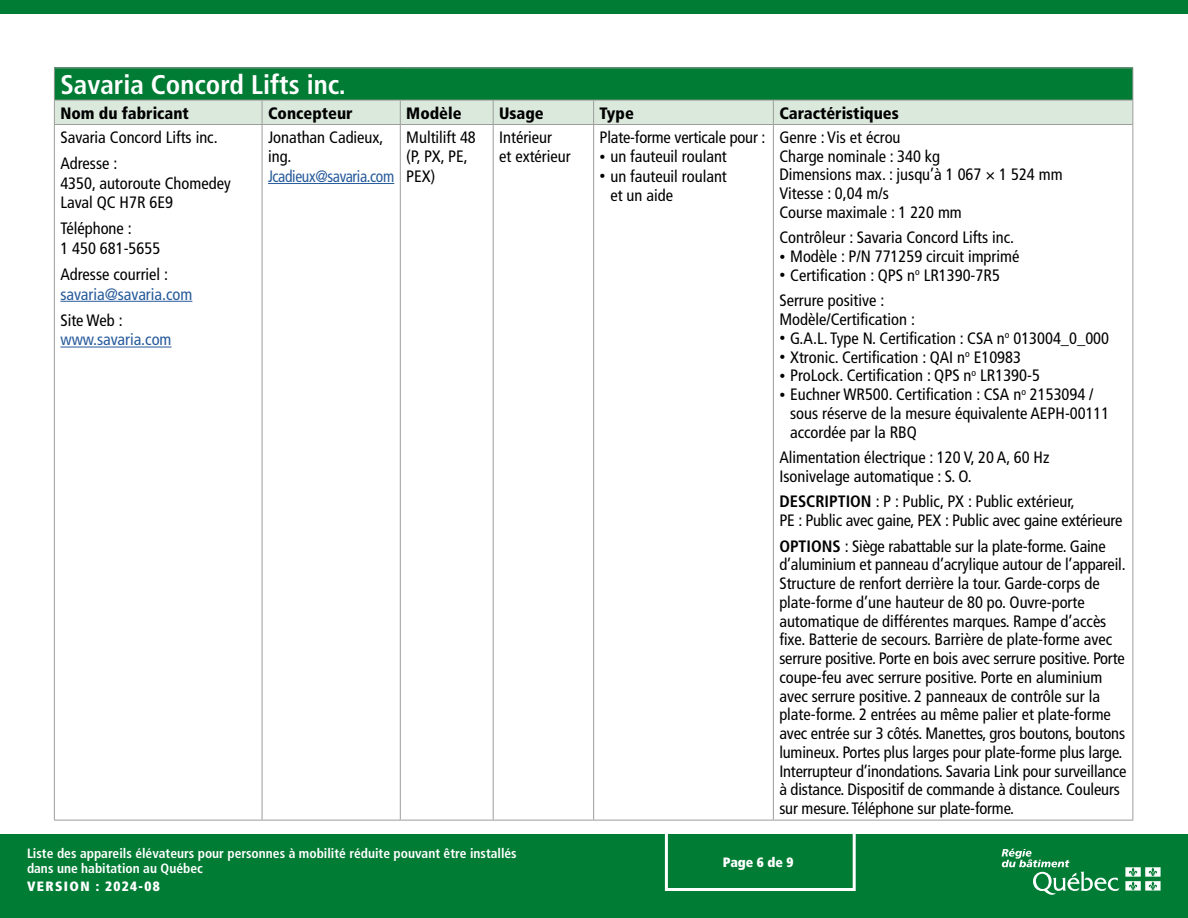
<style>
.page{position:relative;width:1188px;height:918px;background:#fff}
.page>*{position:absolute;margin:0;border:0;box-sizing:border-box;transform-origin:0 0}
.t1{font:700 condensed 27px "Frutiger LT Std";color:#fff}
.t2{font:condensed 16.5px/18.8px "Frutiger LT Std";color:#000}
.t3{font:900 condensed 16.5px "Frutiger LT Std";color:#000}
.t4{font:condensed 16.5px "Frutiger LT Std";color:#275b9b}
.t5{font:condensed 16.5px "Frutiger LT Std";letter-spacing:-.02em;color:#275b9b;scale:.94 1}
.t6{font:700 condensed 13.5px/15px "Frutiger LT Std";color:#fff}
.t7{font:900 condensed 13.5px "Frutiger LT Std";letter-spacing:.1em;color:#fff}
.s1{font-size:12px}
.s2{font-weight:700}
</style>
<div class="page">
<div style="left:0;top:834px;width:1188px;height:84px;background:#007c34"></div>
<div style="left:0;top:0;width:1188px;height:14px;background:#007c34"></div>
<svg style="left:1125px;top:867px;width:36px;height:24px"></svg>
<svg style="left:1002px;top:849px;width:117px;height:46px"></svg>
<div style="left:665px;top:807px;width:191px;height:84px;border:3px solid #fff"></div>
<div style="left:54px;top:68px;width:1079px;height:32px;background:#007c34"></div>
<hr style="left:54px;top:68px;width:208px;height:1px;background:#9d9d9c">
<hr style="left:54px;top:68px;width:1px;height:32px;background:#9d9d9c">
<hr style="left:262px;top:68px;width:138px;height:1px;background:#9d9d9c">
<hr style="left:400px;top:68px;width:93px;height:1px;background:#9d9d9c">
<hr style="left:493px;top:68px;width:101px;height:1px;background:#9d9d9c">
<hr style="left:594px;top:68px;width:179px;height:1px;background:#9d9d9c">
<hr style="left:773px;top:68px;width:360px;height:1px;background:#9d9d9c">
<hr style="left:1132px;top:68px;width:1px;height:32px;background:#9d9d9c">
<hr style="left:54px;top:125px;width:1px;height:695px;background:#9d9d9c">
<hr style="left:1132px;top:125px;width:1px;height:695px;background:#9d9d9c">
<div style="left:54px;top:100px;width:1079px;height:24px;background:#dbe9dd"></div>
<hr style="left:54px;top:124px;width:208px;height:1px;background:#9d9d9c">
<hr style="left:262px;top:124px;width:138px;height:1px;background:#9d9d9c">
<hr style="left:400px;top:124px;width:93px;height:1px;background:#9d9d9c">
<hr style="left:493px;top:124px;width:101px;height:1px;background:#9d9d9c">
<hr style="left:594px;top:124px;width:179px;height:1px;background:#9d9d9c">
<hr style="left:773px;top:124px;width:360px;height:1px;background:#9d9d9c">
<hr style="left:262px;top:125px;width:1px;height:695px;background:#9d9d9c">
<hr style="left:400px;top:125px;width:1px;height:695px;background:#9d9d9c">
<hr style="left:54px;top:820px;width:208px;height:1px;background:#9d9d9c">
<hr style="left:262px;top:820px;width:138px;height:1px;background:#9d9d9c">
<hr style="left:493px;top:125px;width:1px;height:695px;background:#9d9d9c">
<hr style="left:593px;top:125px;width:1px;height:695px;background:#9d9d9c">
<hr style="left:773px;top:125px;width:1px;height:695px;background:#9d9d9c">
<hr style="left:400px;top:820px;width:93px;height:1px;background:#9d9d9c">
<hr style="left:493px;top:820px;width:101px;height:1px;background:#9d9d9c">
<hr style="left:594px;top:820px;width:179px;height:1px;background:#9d9d9c">
<hr style="left:773px;top:820px;width:360px;height:1px;background:#9d9d9c">
<hr style="left:60px;top:301px;width:132px;height:1px;background:#275b9b">
<hr style="left:60px;top:347px;width:112px;height:1px;background:#275b9b">
<hr style="left:268px;top:183px;width:126px;height:1px;background:#275b9b">
<h1 class="t1" style="left:60px;top:69px;width:287px">Savaria Concord Lifts inc.</h1>
<p class="t3" style="left:60px;top:103px;width:130px">Nom du fabricant</p>
<p class="t3" style="left:268px;top:103px;width:86px">Concepteur</p>
<p class="t3" style="left:406px;top:103px;width:57px">Modèle</p>
<p class="t3" style="left:499px;top:103px;width:46px">Usage</p>
<p class="t3" style="left:600px;top:103px;width:36px">Type</p>
<p class="t3" style="left:779px;top:103px;width:121px">Caractéristiques</p>
<p class="t2" style="left:60px;top:124px;width:159px;line-height:26.2px">Savaria Concord Lifts inc.<br>Adresse :</p>
<p class="t2" style="left:60px;top:173px;width:172px;line-height:19.5px">4350, autoroute Chomedey<br>Laval QC H7R 6E9</p>
<p class="t2" style="left:60px;top:219px;width:101px;line-height:19.5px">Téléphone :<br>1 450 681-5655</p>
<p class="t2" style="left:60px;top:265px;width:109px">Adresse courriel :</p>
<p class="t4" style="left:60px;top:284px;width:134px">savaria@savaria.com</p>
<p class="t2" style="left:60px;top:311px;width:64px">Site Web :</p>
<p class="t4" style="left:60px;top:330px;width:113px">www.savaria.com</p>
<p class="t2" style="left:406px;top:128px;width:71px;line-height:19.5px">Multilift 48 (P, PX, PE,<br>PEX)</p>
<p class="t2" style="left:499px;top:128px;width:73px;line-height:19.5px">Intérieur<br>et extérieur</p>
<p class="t2" style="left:600px;top:128px;width:167px">Plate-forme verticale pour :</p>
<p class="t2" style="left:268px;top:128px;width:117px;line-height:19.5px">Jonathan Cadieux, ing.</p>
<p class="t5" style="left:268px;top:167px;width:136px">Jcadieux@savaria.com</p>
<p class="t2" style="left:779px;top:128px;width:285px">Genre : Vis et écrou<br>Charge nominale : 340 kg<br>Dimensions max. : jusqu’à 1 067 × 1 524 mm<br>Vitesse : 0,04 m/s<br>Course maximale : 1 220 mm</p>
<p class="t2" style="left:779px;top:228px;width:236px">Contrôleur : Savaria Concord Lifts inc.</p>
<p class="t2" style="left:779px;top:247px;width:241px"><span class="s1">•</span> Modèle : P/N 771259 circuit imprimé</p>
<p class="t2" style="left:779px;top:263px;width:222px;line-height:25.5px"><span class="s1">•</span> Certification : QPS n<sup>o</sup> LR1390-7R5<br>Serrure positive :</p>
<p class="t2" style="left:779px;top:310px;width:137px">Modèle/Certification :</p>
<p class="t2" style="left:779px;top:329px;width:331px"><span class="s1">•</span> G.A.L. Type N. Certification : CSA n<sup>o</sup> 013004_0_000</p>
<p class="t2" style="left:779px;top:348px;width:243px"><span class="s1">•</span> Xtronic. Certification : QAI n<sup>o</sup> E10983</p>
<p class="t2" style="left:779px;top:366px;width:262px"><span class="s1">•</span> ProLock. Certification : QPS n<sup>o</sup> LR1390-5</p>
<p class="t2" style="left:790px;top:385px;width:321px;text-indent:-11px"><span class="s1">•</span> Euchner WR500. Certification : CSA n<sup>o</sup> 2153094 / sous réserve de la mesure équivalente AEPH-00111 accordée par la RBQ</p>
<p class="t2" style="left:779px;top:448px;width:272px">Alimentation électrique : 120 V, 20 A, 60 Hz<br>Isonivelage automatique : S. O.</p>
<p class="t2" style="left:779px;top:492px;width:345px"><span class="s2">DESCRIPTION</span> : P : Public, PX : Public extérieur,<br>PE : Public avec gaine, PEX : Public avec gaine extérieure</p>
<p class="t2" style="left:779px;top:537px;width:349px"><span class="s2">OPTIONS</span> : Siège rabattable sur la plate-forme. Gaine d’aluminium et panneau d’acrylique autour de l’appareil.<br>Structure de renfort derrière la tour. Garde-corps de plate-forme d’une hauteur de 80 po. Ouvre-porte automatique de différentes marques. Rampe d’accès fixe. Batterie de secours. Barrière de plate-forme avec serrure positive. Porte en bois avec serrure positive. Porte coupe-feu avec serrure positive. Porte en aluminium avec serrure positive. 2 panneaux de contrôle sur la plate-forme. 2 entrées au même palier et plate-forme avec entrée sur 3 côtés. Manettes, gros boutons, boutons lumineux. Portes plus larges pour plate-forme plus large.<br>Interrupteur d’inondations. Savaria Link pour surveillance à distance. Dispositif de commande à distance. Couleurs sur mesure. Téléphone sur plate-forme.</p>
<p class="t2" style="left:600px;top:147px;width:129px"><span class="s1">•</span> un fauteuil roulant</p>
<p class="t2" style="left:610px;top:167px;width:118px;line-height:19.5px;text-indent:-11px"><span class="s1">•</span> un fauteuil roulant et un aide</p>
<p class="t6" style="left:27px;top:845px;width:491px">Liste des appareils élévateurs pour personnes à mobilité réduite pouvant être installés dans une habitation au Québec</p>
<p class="t7" style="left:27px;top:878px;width:134px">VERSION : 2024-08</p>
<p class="t7" style="left:723px;top:855px;width:72px">Page 6 de 9</p>
</div>
